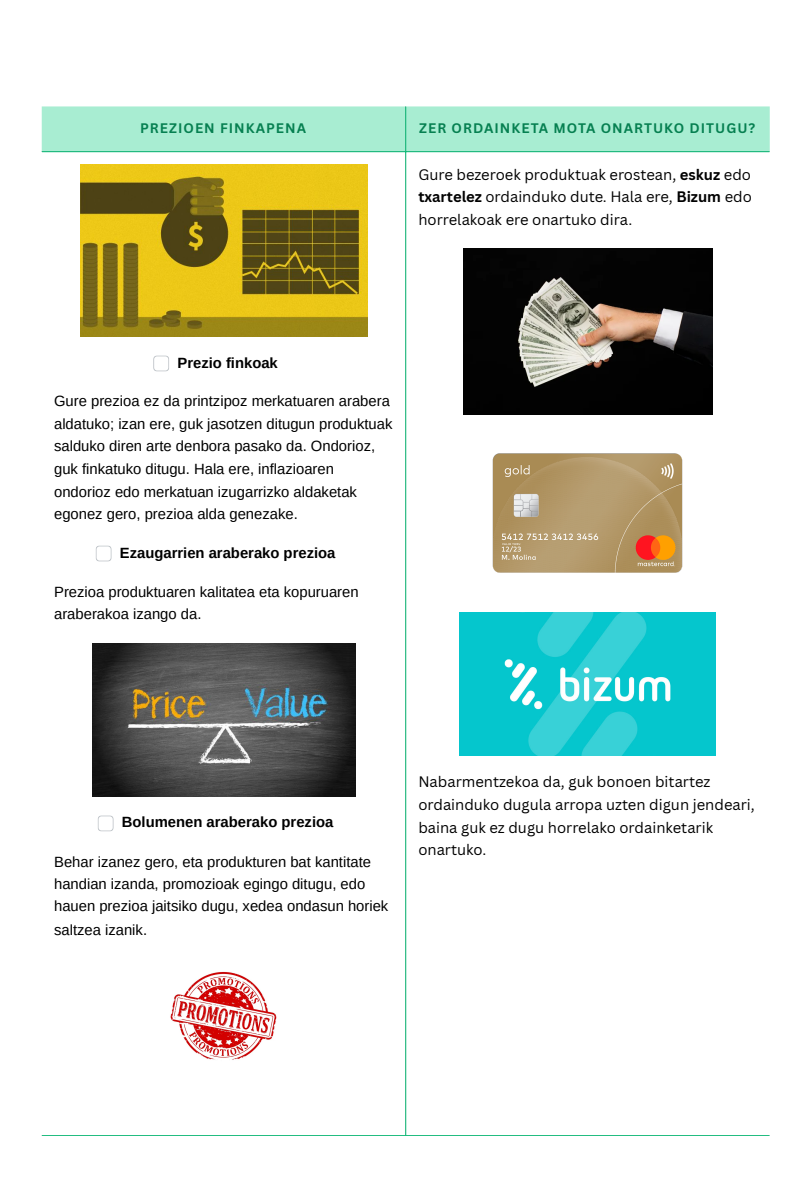
<style>
.page{position:relative;width:810px;height:1181px;background:#fff}
.page>*{position:absolute;margin:0;border:0;box-sizing:border-box;transform-origin:0 0}
.t1{font:14.85px/22.6px "Arimo";color:#000}
.t2{font:14.85px/22.5px "Canva Sans";color:#000;text-align:justify}
.t3{font:700 14.85px "Arimo";color:#000}
.t4{font:700 13.5px "Canva Sans";letter-spacing:.075em;color:#068051}
.s1{font-weight:700}
</style>
<div class="page">
<div style="left:42px;top:107px;width:728px;height:45px;background:#a8edd2"></div>
<img style="left:80px;top:164px;width:287px;height:172px">
<svg style="left:153px;top:355px;width:16px;height:16px"></svg>
<svg style="left:96px;top:545px;width:16px;height:16px"></svg>
<img style="left:93px;top:643px;width:262px;height:153px">
<svg style="left:98px;top:815px;width:16px;height:16px"></svg>
<img style="left:170px;top:971px;width:107px;height:89px">
<img style="left:464px;top:248px;width:248px;height:166px">
<img style="left:492px;top:453px;width:191px;height:120px">
<img style="left:460px;top:612px;width:255px;height:143px">
<hr style="left:405px;top:107px;width:1px;height:1028px;background:#0dbd79">
<hr style="left:42px;top:151px;width:727px;height:1px;background:#0dbd79">
<hr style="left:42px;top:1135px;width:727px;height:1px;background:#0dbd79">
<p class="t4" style="left:140px;top:119px;width:167px">PREZIOEN FINKAPENA</p>
<p class="t4" style="left:419px;top:119px;width:338px">ZER ORDAINKETA MOTA ONARTUKO DITUGU?</p>
<p class="t2" style="left:418px;top:162px;width:335px">Gure bezeroek produktuak erostean, <span class="s1">eskuz</span> edo <span class="s1">txartelez</span> ordainduko dute. Hala ere, <span class="s1">Bizum</span> edo horrelakoak ere onartuko dira.</p>
<p class="t3" style="left:177px;top:354px;width:102px">Prezio finkoak</p>
<p class="t1" style="left:54px;top:389px;width:340px">Gure prezioa ez da printzipoz merkatuaren arabera aldatuko; izan ere, guk jasotzen ditugun produktuak salduko diren arte denbora pasako da. Ondorioz, guk finkatuko ditugu. Hala ere, inflazioaren ondorioz edo merkatuan izugarrizko aldaketak egonez gero, prezioa alda genezake.</p>
<p class="t3" style="left:120px;top:544px;width:217px">Ezaugarrien araberako prezioa</p>
<p class="t1" style="left:54px;top:580px;width:306px;line-height:22.2px">Prezioa produktuaren kalitatea eta kopuruaren araberakoa izango da.</p>
<p class="t3" style="left:122px;top:814px;width:213px">Bolumenen araberako prezioa</p>
<p class="t1" style="left:54px;top:850px;width:336px">Behar izanez gero, eta produkturen bat kantitate handian izanda, promozioak egingo ditugu, edo hauen prezioa jaitsiko dugu, xedea ondasun horiek saltzea izanik.</p>
<p class="t2" style="left:418px;top:770px;width:338px;text-align:left">Nabarmentzekoa da, guk bonoen bitartez ordainduko dugula arropa uzten digun jendeari, baina guk ez dugu horrelako ordainketarik onartuko.</p>
</div>
